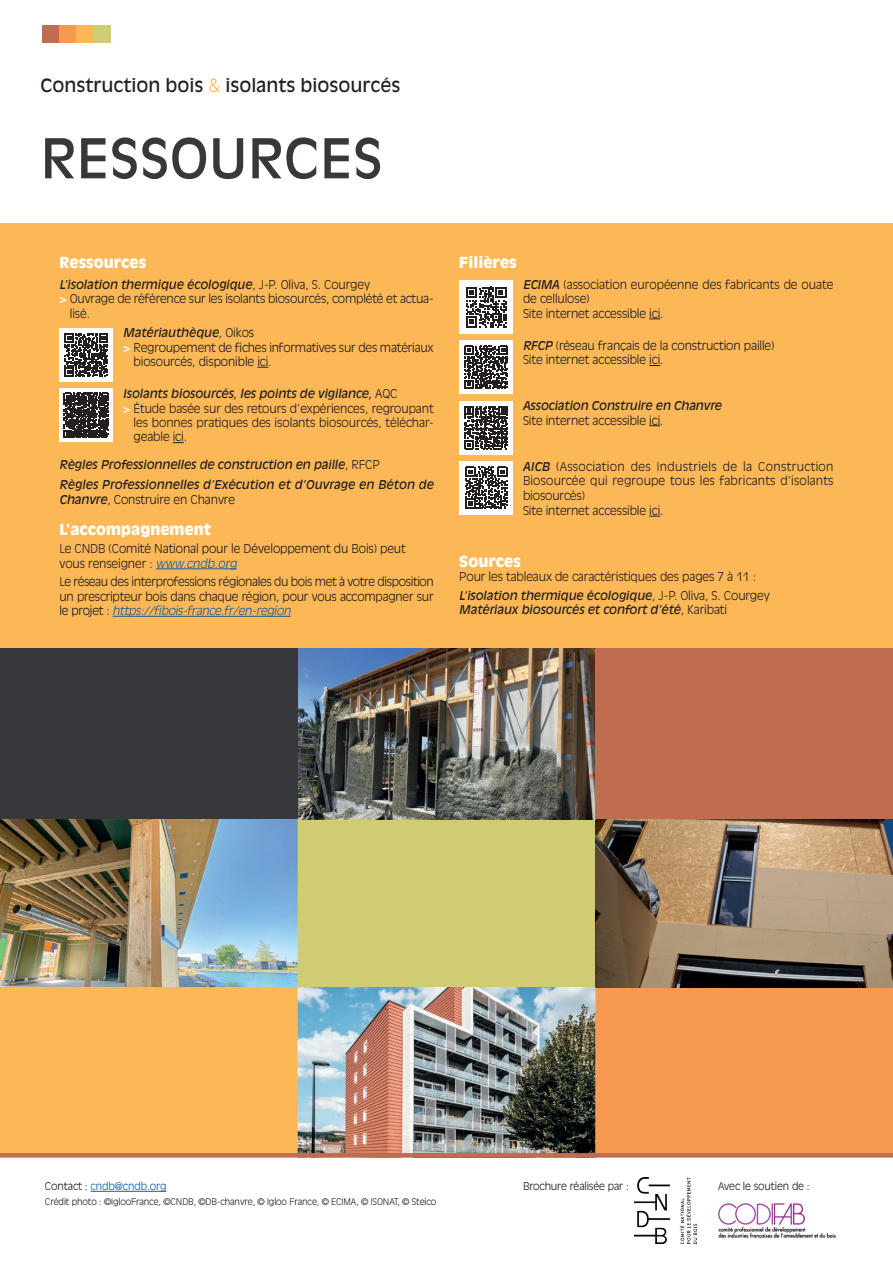
<style>
.page{position:relative;width:893px;height:1263px;background:#fff}
.page>*{position:absolute;margin:0;border:0;box-sizing:border-box;transform-origin:0 0}
.t1{font:54.15px "Antique Olive Std";color:#36383b}
.t2{font:18px "Antique Olive Std";color:#231f20}
.t3{font:900 15px "Antique Olive Std";color:#fff}
.t4{font:300 12px/14.4px "Antique Olive Std";letter-spacing:-.01em;color:#231f20}
.t5{font:italic 12px/14.4px "Antique Olive Std";letter-spacing:-.01em;color:#231f20}
.t6{font:300 10.5px "Antique Olive Std";letter-spacing:-.01em;color:#231f20}
.t7{font:300 10.5px "Antique Olive Std";letter-spacing:-.01em;color:#175d9e}
.t8{font:300 9px "Antique Olive Std";letter-spacing:-.01em;color:#231f20}
.s1{font-weight:300;color:#fcb857}
.s2{font-weight:300;font-style:normal}
.s3{font-weight:700;color:#fff}
.s4{font-style:italic;color:#175d9e}
.s5{font-weight:400;font-style:italic}
.s6{color:#231f20}
</style>
<div class="page">
<div style="left:43px;top:26px;width:17px;height:17px;background:#c06c51"></div>
<div style="left:60px;top:26px;width:17px;height:17px;background:#f79951"></div>
<div style="left:77px;top:26px;width:17px;height:17px;background:#fcb857"></div>
<div style="left:94px;top:26px;width:17px;height:17px;background:#d0cc73"></div>
<img style="left:718px;top:1203px;width:118px;height:36px">
<img style="left:634px;top:1178px;width:62px;height:66px">
<hr style="left:91px;top:1191px;width:75px;height:1px;background:#175d9e">
<div style="left:0;top:223px;width:893px;height:425px;background:#fcb857"></div>
<hr style="left:156px;top:568px;width:81px;height:1px;background:#175d9e">
<hr style="left:113px;top:616px;width:178px;height:1px;background:#175d9e">
<div style="left:459px;top:280px;width:54px;height:54px;background:#fff"></div>
<svg style="left:466px;top:287px;width:41px;height:41px"></svg>
<div style="left:60px;top:328px;width:53px;height:54px;background:#fff"></div>
<svg style="left:65px;top:333px;width:43px;height:44px"></svg>
<div style="left:60px;top:388px;width:53px;height:54px;background:#fff"></div>
<svg style="left:64px;top:393px;width:45px;height:45px;background:#3f3c3d"></svg>
<div style="left:459px;top:340px;width:54px;height:54px;background:#fff"></div>
<svg style="left:464px;top:346px;width:44px;height:43px"></svg>
<div style="left:459px;top:401px;width:54px;height:53px;background:#fff"></div>
<svg style="left:464px;top:406px;width:44px;height:43px"></svg>
<div style="left:459px;top:461px;width:54px;height:54px;background:#fff"></div>
<svg style="left:465px;top:467px;width:42px;height:42px"></svg>
<div style="left:298px;top:819px;width:297px;height:168px;background:#d0cc73"></div>
<div style="left:595px;top:987px;width:298px;height:168px;background:#f79951"></div>
<div style="left:0;top:987px;width:298px;height:168px;background:#fcb857"></div>
<img style="left:0;top:819px;width:298px;height:168px">
<img style="left:595px;top:819px;width:298px;height:168px">
<img style="left:298px;top:987px;width:297px;height:166px">
<img style="left:298px;top:648px;width:297px;height:171px">
<div style="left:595px;top:648px;width:298px;height:171px;background:#c06c51"></div>
<div style="left:0;top:648px;width:298px;height:171px;background:#36383b"></div>
<hr style="left:0;top:1153px;width:893px;height:4px;background:#c06c51">
<p class="t2" style="left:40px;top:74px;width:361px">Construction bois <span class="s1">&amp;</span> isolants biosourcés</p>
<p class="t1" style="left:40px;top:126px;width:344px">RESSOURCES</p>
<p class="t3" style="left:60px;top:254px;width:88px">Ressources</p>
<p class="t5" style="left:60px;top:277px;width:312px">L’isolation thermique écologique<span class="s2">, J-P. Oliva, S. Courgey</span></p>
<p class="t4" style="left:70px;top:292px;width:365px;text-indent:-10px"><span class="s3">&gt;</span> Ouvrage de référence sur les isolants biosourcés, complété et actua&shy;lisé.</p>
<p class="t5" style="left:123px;top:326px;width:132px">Matériauthèque<span class="s2">, Oikos</span></p>
<p class="t4" style="left:134px;top:340px;width:302px;text-indent:-10px"><span class="s3">&gt;</span> Regroupement de fiches informatives sur des matériaux biosourcés, disponible ici.</p>
<p class="t5" style="left:123px;top:387px;width:276px">Isolants biosourcés, les points de vigilance, <span class="s2">AQC</span></p>
<p class="t4" style="left:134px;top:401px;width:302px;text-align:justify;text-indent:-10px"><span class="s3">&gt;</span> Étude basée sur des retours d’expériences, regroupant les bonnes pratiques des isolants biosourcés, téléchar&shy;geable ici.</p>
<p class="t5" style="left:60px;top:457px;width:322px">Règles Professionnelles de construction en paille<span class="s2">, RFCP</span></p>
<p class="t5" style="left:60px;top:478px;width:376px">Règles Professionnelles d’Exécution et d’Ouvrage en Béton de<br>Chanvre<span class="s2">, Construire en Chanvre</span></p>
<p class="t3" style="left:60px;top:520px;width:153px">L’accompagnement</p>
<p class="t4" style="left:60px;top:542px;width:348px">Le CNDB (Comité National pour le Développement du Bois) peut vous renseigner : <span class="s4">www.cndb.org</span></p>
<p class="t4" style="left:60px;top:575px;width:376px;text-align:justify">Le réseau des interprofessions régionales du bois met à votre disposition un prescripteur bois dans chaque région, pour vous accompagner sur l e p r oj e t : <span class="s4">https://fibois-france.fr/en-region</span></p>
<p class="t3" style="left:459px;top:254px;width:59px">Filières</p>
<p class="t4" style="left:523px;top:277px;width:312px"><span class="s5">ECIMA</span> (association européenne des fabricants de ouate de cellulose)</p>
<p class="t4" style="left:523px;top:306px;width:142px">Site internet accessible ici.</p>
<p class="t4" style="left:523px;top:338px;width:253px"><span class="s5">RFCP</span> (réseau français de la construction paille)</p>
<p class="t4" style="left:523px;top:353px;width:142px">Site internet accessible ici.</p>
<p class="t5" style="left:523px;top:399px;width:200px">Association Construire en Chanvre</p>
<p class="t4" style="left:523px;top:413px;width:142px">Site internet accessible ici.</p>
<p class="t4" style="left:523px;top:459px;width:312px;text-align:justify"><span class="s5">AICB</span> (Association des Industriels de la Construction Biosourcée qui regroupe tous les fabricants d’isolants biosourcés)</p>
<p class="t4" style="left:523px;top:503px;width:142px">Site internet accessible ici.</p>
<p class="t3" style="left:459px;top:552px;width:63px">Sources</p>
<p class="t4" style="left:459px;top:570px;width:298px">Pour les tableaux de caractéristiques des pages 7 à 11 :</p>
<p class="t5" style="left:459px;top:588px;width:312px">L’isolation thermique écologique<span class="s2">, J-P. Oliva, S. Courgey</span></p>
<p class="t5" style="left:459px;top:603px;width:269px">Matériaux biosourcés et confort d’été<span class="s2">, Karibati</span></p>
<p class="t7" style="left:45px;top:1180px;width:123px"><span class="s6">Contact :</span> cndb@cndb.org</p>
<p class="t6" style="left:523px;top:1180px;width:107px">Brochure réalisée par :</p>
<p class="t6" style="left:718px;top:1180px;width:93px">Avec le soutien de :</p>
<p class="t8" style="left:45px;top:1197px;width:393px">Crédit photo : ©IglooFrance, ©CNDB, ©DB-chanvre, © Igloo France, © ECIMA, © ISONAT, © Steico</p>
</div>
